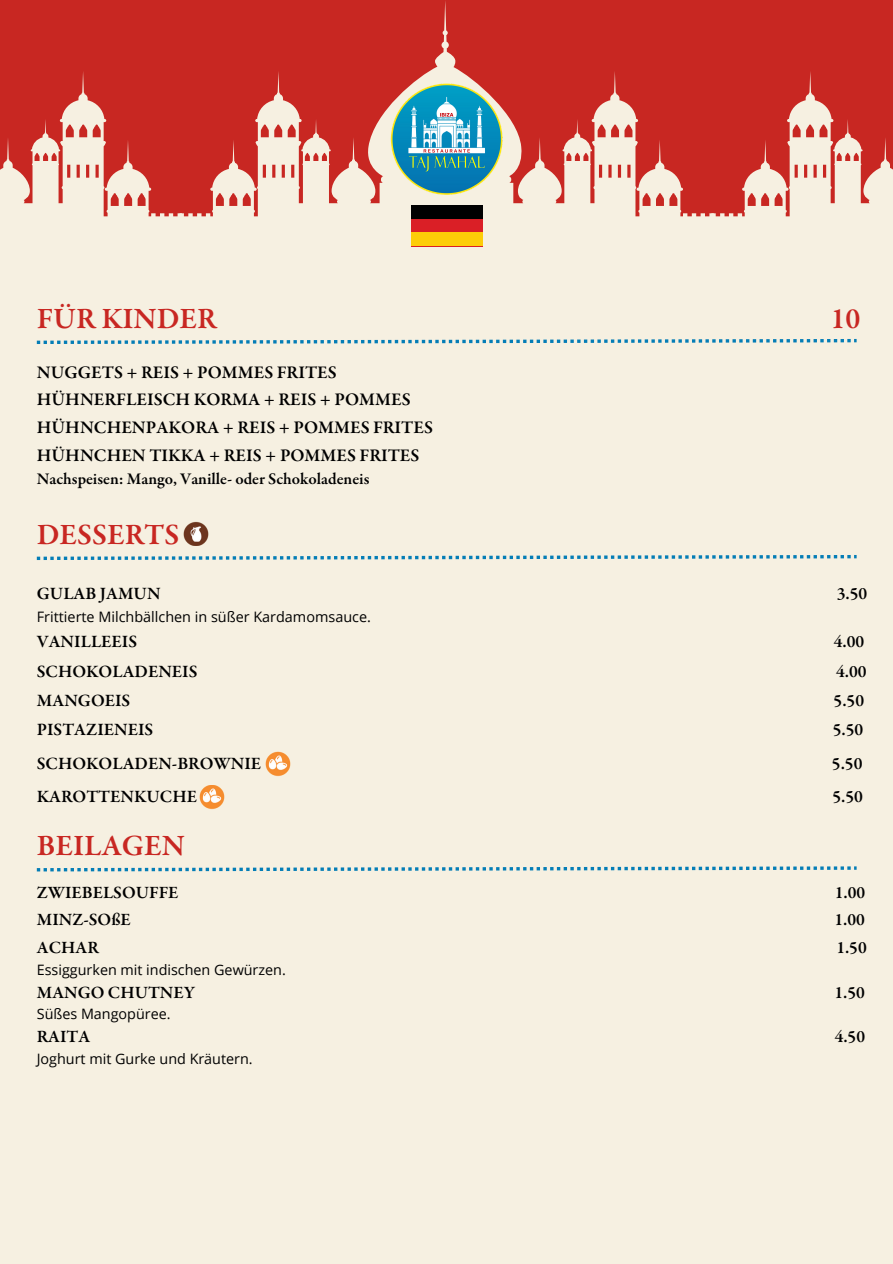
<style>
.page{position:relative;width:893px;height:1264px;background:#fff}
.page>*{position:absolute;margin:0;border:0;box-sizing:border-box;transform-origin:0 0}
.t1{font:600 30px "Garamond Premr Pro";color:#c82722}
.t2{font:600 18px "Garamond Premr Pro";color:#000}
.t3{font:600 17.55px "Garamond Premr Pro";color:#000}
.t4{font:600 16.5px "Garamond Premr Pro";color:#000}
.t5{font:14.4px "Open Sans";color:#000}
</style>
<div class="page">
<div style="left:0;top:226px;width:892px;height:1037px;background:#f6f0e1"></div>
<svg style="left:182px;top:0;width:529px;height:236px;background:#d6655d"></svg>
<img style="left:390px;top:81px;width:113px;height:116px">
<svg style="left:711px;top:0;width:181px;height:226px;background:#d45d55"></svg>
<svg style="left:0;top:0;width:182px;height:226px;background:#d45d55"></svg>
<svg style="left:37px;top:339px;width:819px;height:5px"></svg>
<svg style="left:37px;top:555px;width:819px;height:5px"></svg>
<img style="left:183px;top:521px;width:26px;height:25px">
<img style="left:266px;top:751px;width:24px;height:25px">
<img style="left:199px;top:785px;width:25px;height:25px">
<svg style="left:37px;top:866px;width:819px;height:5px"></svg>
<div style="left:410px;top:205px;width:72px;height:41px;background:#000"></div>
<div style="left:410px;top:219px;width:72px;height:27px;background:#da1f26"></div>
<div style="left:410px;top:232px;width:72px;height:14px;background:#fdcd08"></div>
<p class="t1" style="left:37px;top:306px;width:181px">FÜR KINDER</p>
<p class="t1" style="left:830px;top:306px;width:31px">10</p>
<p class="t2" style="left:37px;top:364px;width:301px">NUGGETS + REIS + POMMES FRITES</p>
<p class="t2" style="left:37px;top:392px;width:375px">HÜHNERFLEISCH KORMA + REIS + POMMES</p>
<p class="t2" style="left:37px;top:420px;width:397px">HÜHNCHENPAKORA + REIS + POMMES FRITES</p>
<p class="t2" style="left:37px;top:448px;width:384px">HÜHNCHEN TIKKA + REIS + POMMES FRITES</p>
<p class="t4" style="left:37px;top:472px;width:334px">Nachspeisen: Mango, Vanille- oder Schokoladeneis</p>
<p class="t1" style="left:37px;top:522px;width:144px">DESSERTS</p>
<p class="t3" style="left:37px;top:586px;width:125px">GULAB JAMUN</p>
<p class="t3" style="left:836px;top:586px;width:32px">3.50</p>
<p class="t5" style="left:37px;top:607px;width:335px">Frittierte Milchbällchen in süßer Kardamomsauce.</p>
<p class="t3" style="left:37px;top:634px;width:102px">VANILLEEIS</p>
<p class="t3" style="left:833px;top:634px;width:32px">4.00</p>
<p class="t3" style="left:37px;top:663px;width:162px">SCHOKOLADENEIS</p>
<p class="t3" style="left:836px;top:663px;width:32px">4.00</p>
<p class="t3" style="left:37px;top:693px;width:95px">MANGOEIS</p>
<p class="t3" style="left:833px;top:693px;width:32px">5.50</p>
<p class="t3" style="left:37px;top:722px;width:118px">PISTAZIENEIS</p>
<p class="t3" style="left:832px;top:722px;width:32px">5.50</p>
<p class="t3" style="left:37px;top:755px;width:226px">SCHOKOLADEN-BROWNIE</p>
<p class="t3" style="left:831px;top:755px;width:32px">5.50</p>
<p class="t3" style="left:37px;top:789px;width:162px">KAROTTENKUCHE</p>
<p class="t3" style="left:832px;top:789px;width:32px">5.50</p>
<p class="t1" style="left:37px;top:833px;width:150px">BEILAGEN</p>
<p class="t3" style="left:37px;top:884px;width:143px">ZWIEBELSOUFFE</p>
<p class="t3" style="left:834px;top:884px;width:32px">1.00</p>
<p class="t3" style="left:37px;top:912px;width:95px">MINZ-SOßE</p>
<p class="t3" style="left:834px;top:912px;width:32px">1.00</p>
<p class="t3" style="left:37px;top:940px;width:63px">ACHAR</p>
<p class="t3" style="left:836px;top:940px;width:32px">1.50</p>
<p class="t5" style="left:37px;top:959px;width:250px">Essiggurken mit indischen Gewürzen.</p>
<p class="t3" style="left:37px;top:985px;width:160px">MANGO CHUTNEY</p>
<p class="t3" style="left:834px;top:985px;width:32px">1.50</p>
<p class="t5" style="left:37px;top:1003px;width:135px">Süßes Mangopüree.</p>
<p class="t3" style="left:37px;top:1028px;width:55px">RAITA</p>
<p class="t3" style="left:834px;top:1028px;width:32px">4.50</p>
<p class="t5" style="left:37px;top:1048px;width:217px">Joghurt mit Gurke und Kräutern.</p>
</div>
